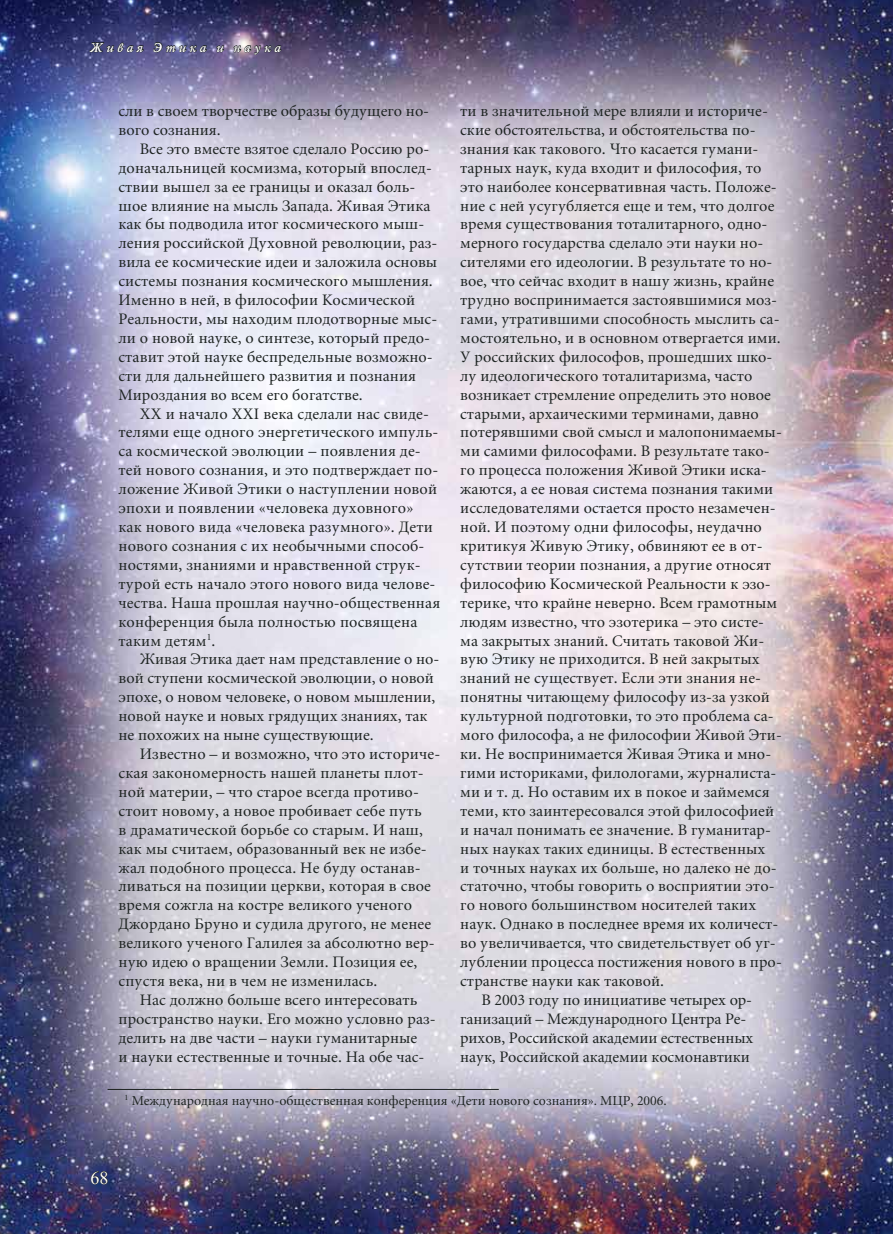
<style>
.page{position:relative;width:893px;height:1234px;background:#fff}
.page>*{position:absolute;margin:0;border:0;box-sizing:border-box;transform-origin:0 0}
.t1{font:18px "Times New Roman";color:#fff}
.t2{font:15.75px/18.9px "Miniature C";letter-spacing:.005em;color:#1d2321}
.t3{font:13.5px "Miniature C";color:#1d2321}
.t4{font:italic 700 12.75px "Mysl C";letter-spacing:.25em;color:#fff}
</style>
<div class="page">
<img style="left:0;top:0;width:893px;height:1233px">
<svg style="left:90px;top:43px;width:54px;height:9px"></svg>
<svg style="left:154px;top:42px;width:53px;height:10px"></svg>
<svg style="left:216px;top:46px;width:8px;height:6px"></svg>
<svg style="left:234px;top:46px;width:47px;height:8px"></svg>
<svg style="left:90px;top:1170px;width:18px;height:14px"></svg>
<hr style="left:108px;top:1088px;width:391px;height:1px;background:#1d2321">
<p class="t4" style="left:89px;top:40px;width:193px">Живая Этика и наука</p>
<p class="t2" style="left:119px;top:102px;width:312px">сли в своем творчестве образы будущего но&shy;вого сознания.</p>
<p class="t2" style="left:119px;top:140px;width:320px;text-indent:21px">Все это вместе взятое сделало Россию ро&shy;доначальницей космизма, который впослед&shy;ствии вышел за ее границы и оказал боль&shy;шое влияние на мысль Запада. Живая Этика как бы подводила итог космического мыш&shy;ления российской Духовной революции, раз&shy;вила ее космические идеи и заложила основы системы познания космического мышления.<br>Именно в ней, в философии Космической Реальности, мы находим плодотворные мыс&shy;ли о новой науке, о синтезе, который предо&shy;ставит этой науке беспредельные возможно&shy;сти для дальнейшего развития и познания Мироздания во всем его богатстве.</p>
<p class="t2" style="left:119px;top:404px;width:323px;text-indent:21px">XX и начало XXI века сделали нас свиде&shy;телями еще одного энергетического импуль&shy;са космической эволюции – появления де&shy;тей нового сознания, и это подтверждает по&shy;ложение Живой Этики о наступлении новой эпохи и появлении «человека духовного» как нового вида «человека разумного». Дети нового сознания с их необычными способ&shy;ностями, знаниями и нравственной струк&shy;турой есть начало этого нового вида челове&shy;чества. Наша прошлая научно-общественная конференция была полностью посвящена таким детям<sup>1</sup>.</p>
<p class="t2" style="left:119px;top:650px;width:322px;text-indent:21px">Живая Этика дает нам представление о но&shy;вой ступени космической эволюции, о новой эпохе, о новом человеке, о новом мышлении, новой науке и новых грядущих знаниях, так не похожих на ныне существующие.</p>
<p class="t2" style="left:119px;top:745px;width:323px;text-indent:21px">Известно – и возможно, что это историче&shy;ская закономерность нашей планеты плот&shy;ной материи, – что старое всегда противо&shy;стоит новому, а новое пробивает себе путь<br>в драматической борьбе со старым. И наш, как мы считаем, образованный век не избе&shy;жал подобного процесса. Не буду останав&shy;ливаться на позиции церкви, которая в свое время сожгла на костре великого ученого Джордано Бруно и судила другого, не менее великого ученого Галилея за абсолютно вер&shy;ную идею о вращении Земли. Позиция ее, спустя века, ни в чем не изменилась.</p>
<p class="t2" style="left:119px;top:990px;width:319px;text-indent:21px">Нас должно больше всего интересовать пространство науки. Его можно условно раз&shy;делить на две части – науки гуманитарные<br>и науки естественные и точные. На обе час-</p>
<p class="t2" style="left:460px;top:102px;width:309px">ти в значительной мере влияли и историче-</p>
<p class="t2" style="left:460px;top:121px;width:297px">ские обстоятельства, и обстоятельства по-</p>
<p class="t2" style="left:460px;top:140px;width:300px">знания как такового. Что касается гумани-</p>
<p class="t2" style="left:460px;top:159px;width:303px">тарных наук, куда входит и философия, то</p>
<p class="t2" style="left:460px;top:178px;width:318px">это наиболее консервативная часть. Положе-</p>
<p class="t2" style="left:460px;top:196px;width:316px">ние с ней усугубляется еще и тем, что долгое</p>
<p class="t2" style="left:460px;top:215px;width:309px">время существования тоталитарного, одно-</p>
<p class="t2" style="left:460px;top:234px;width:305px">мерного государства сделало эти науки но-</p>
<p class="t2" style="left:460px;top:253px;width:314px">сителями его идеологии. В результате то но-</p>
<p class="t2" style="left:460px;top:272px;width:315px">вое, что сейчас входит в нашу жизнь, крайне</p>
<p class="t2" style="left:460px;top:291px;width:318px">трудно воспринимается застоявшимися моз-</p>
<p class="t2" style="left:460px;top:310px;width:321px">гами, утратившими способность мыслить са-</p>
<p class="t2" style="left:460px;top:329px;width:322px">мостоятельно, и в основном отвергается ими.</p>
<p class="t2" style="left:460px;top:348px;width:314px">У российских философов, прошедших шко-</p>
<p class="t2" style="left:460px;top:367px;width:294px">лу идеологического тоталитаризма, часто</p>
<p class="t2" style="left:460px;top:385px;width:312px">возникает стремление определить это новое</p>
<p class="t2" style="left:460px;top:404px;width:300px">старыми, архаическими терминами, давно</p>
<p class="t2" style="left:460px;top:423px;width:323px">потерявшими свой смысл и малопонимаемы-</p>
<p class="t2" style="left:460px;top:442px;width:311px">ми самими философами. В результате тако-</p>
<p class="t2" style="left:460px;top:461px;width:308px">го процесса положения Живой Этики иска-</p>
<p class="t2" style="left:460px;top:480px;width:314px">жаются, а ее новая система познания такими</p>
<p class="t2" style="left:460px;top:499px;width:317px">исследователями остается просто незамечен-</p>
<p class="t2" style="left:460px;top:518px;width:303px">ной. И поэтому одни философы, неудачно</p>
<p class="t2" style="left:460px;top:537px;width:304px">критикуя Живую Этику, обвиняют ее в от-</p>
<p class="t2" style="left:460px;top:556px;width:312px">сутствии теории познания, а другие относят</p>
<p class="t2" style="left:460px;top:574px;width:312px">философию Космической Реальности к эзо-</p>
<p class="t2" style="left:460px;top:593px;width:318px">терике, что крайне неверно. Всем грамотным</p>
<p class="t2" style="left:460px;top:612px;width:305px">людям известно, что эзотерика – это систе-</p>
<p class="t2" style="left:460px;top:631px;width:306px">ма закрытых знаний. Считать таковой Жи-</p>
<p class="t2" style="left:460px;top:650px;width:301px">вую Этику не приходится. В ней закрытых</p>
<p class="t2" style="left:460px;top:669px;width:302px">знаний не существует. Если эти знания не-</p>
<p class="t2" style="left:460px;top:688px;width:311px">понятны читающему философу из-за узкой</p>
<p class="t2" style="left:460px;top:707px;width:315px">культурной подготовки, то это проблема са-</p>
<p class="t2" style="left:460px;top:726px;width:323px">мого философа, а не философии Живой Эти-</p>
<p class="t2" style="left:460px;top:745px;width:313px">ки. Не воспринимается Живая Этика и мно-</p>
<p class="t2" style="left:460px;top:763px;width:318px">гими историками, филологами, журналиста-</p>
<p class="t2" style="left:460px;top:782px;width:311px">ми и т. д. Но оставим их в покое и займемся</p>
<p class="t2" style="left:460px;top:801px;width:315px">теми, кто заинтересовался этой философией</p>
<p class="t2" style="left:460px;top:820px;width:312px">и начал понимать ее значение. В гуманитар-</p>
<p class="t2" style="left:460px;top:839px;width:307px">ных науках таких единицы. В естественных</p>
<p class="t2" style="left:460px;top:858px;width:318px">и точных науках их больше, но далеко не до-</p>
<p class="t2" style="left:460px;top:877px;width:316px">статочно, чтобы говорить о восприятии это-</p>
<p class="t2" style="left:460px;top:896px;width:298px">го нового большинством носителей таких</p>
<p class="t2" style="left:460px;top:915px;width:320px">наук. Однако в последнее время их количест-</p>
<p class="t2" style="left:460px;top:934px;width:317px">во увеличивается, что свидетельствует об уг-</p>
<p class="t2" style="left:460px;top:952px;width:323px">лублении процесса постижения нового в про-</p>
<p class="t2" style="left:460px;top:971px;width:205px">странстве науки как таковой.</p>
<p class="t2" style="left:481px;top:990px;width:272px">В 2003 году по инициативе четырех ор-</p>
<p class="t2" style="left:460px;top:1009px;width:288px">ганизаций – Международного Центра Ре-</p>
<p class="t2" style="left:460px;top:1028px;width:295px">рихов, Российской академии естественных</p>
<p class="t2" style="left:460px;top:1047px;width:291px">наук, Российской академии космонавтики</p>
<p class="t3" style="left:125px;top:1093px;width:544px"><sup>1</sup> Международная научно-общественная конференция «Дети нового сознания». МЦР, 2006.</p>
<p class="t1" style="left:90px;top:1164px;width:19px">68</p>
</div>
